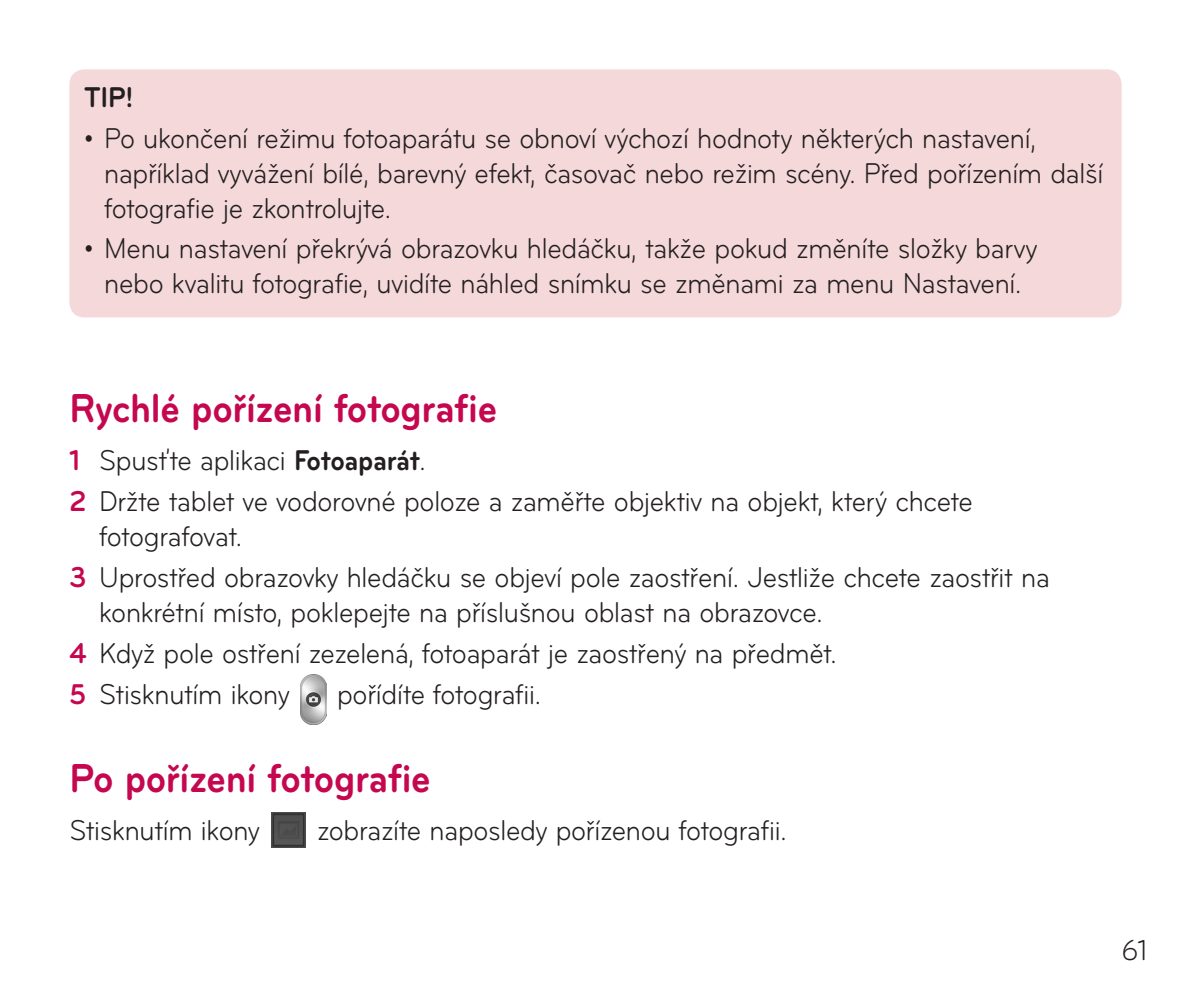
<style>
.page{position:relative;width:1191px;height:992px;background:#fff}
.page>*{position:absolute;margin:0;border:0;box-sizing:border-box;transform-origin:0 0}
.Head_02_TOC{font:700 42px "Bryant LG";letter-spacing:-.01em;color:#c50750;scale:.9 1}
.main_Num{font:29.75px/35px "Bryant LG";letter-spacing:-.01em;color:#231f20;scale:.9 1}
.main{font:29.75px "Bryant LG";letter-spacing:-.01em;color:#231f20;scale:.9 1}
.main_Num_1{font:29.75px "Bryant LG";letter-spacing:-.01em;color:#231f20;scale:.9 1}
.t1{font:700 29.75px "Bryant LG";color:#231f20;scale:.9 1}
.s1{font-weight:700;color:#c50750}
.s2{font-weight:700}
</style>
<div class="page">
<div style="left:69px;top:69px;width:1052px;height:248px;background:#f5d8da;border-radius:15px"></div>
<img style="left:301px;top:674px;width:25px;height:50px">
<img style="left:271px;top:812px;width:35px;height:35px">
<p class="t1" style="left:84px;top:78px;width:56px">TIP!</p>
<p class="main_Num" style="left:104px;top:120px;width:1111px;text-indent:-20px">• Po ukončení režimu fotoaparátu se obnoví výchozí hodnoty některých nastavení, například vyvážení bílé, barevný efekt, časovač nebo režim scény. Před pořízením další fotografie je zkontrolujte.</p>
<p class="main_Num" style="left:84px;top:231px;width:1060px;text-align:center">• Menu nastavení překrývá obrazovku hledáčku, takže pokud změníte složky barvy nebo kvalitu fotografie, uvidíte náhled snímku se změnami za menu Nastavení.</p>
<p class="Head_02_TOC" style="left:69px;top:382px;width:477px">Rychlé pořízení fotografie</p>
<p class="main_Num_1" style="left:69px;top:443px;width:397px"><span class="s1">1</span> Spusťte aplikaci <span class="s2">Fotoaparát</span>.</p>
<p class="main_Num" style="left:99px;top:484px;width:972px;text-indent:-30px"><span class="s1">2</span> Držte tablet ve vodorovné poloze a zaměřte objektiv na objekt, který chcete fotografovat.</p>
<p class="main_Num" style="left:99px;top:560px;width:1057px;text-indent:-30px"><span class="s1">3</span> Uprostřed obrazovky hledáčku se objeví pole zaostření. Jestliže chcete zaostřit na konkrétní místo, poklepejte na příslušnou oblast na obrazovce.</p>
<p class="main_Num" style="left:69px;top:636px;width:854px"><span class="s1">4</span> Když pole ostření zezelená, fotoaparát je zaostřený na předmět.</p>
<p class="main_Num" style="left:69px;top:677px;width:246px"><span class="s1">5</span> Stisknutím ikony</p>
<p class="main_Num" style="left:337px;top:677px;width:228px">pořídíte fotografii.</p>
<p class="Head_02_TOC" style="left:69px;top:752px;width:403px">Po pořízení fotografie</p>
<p class="main" style="left:69px;top:813px;width:213px">Stisknutím ikony</p>
<p class="main" style="left:317px;top:813px;width:523px">zobrazíte naposledy pořízenou fotografii.</p>
<p class="main_Num" style="left:1121px;top:933px;width:30px">61</p>
</div>
